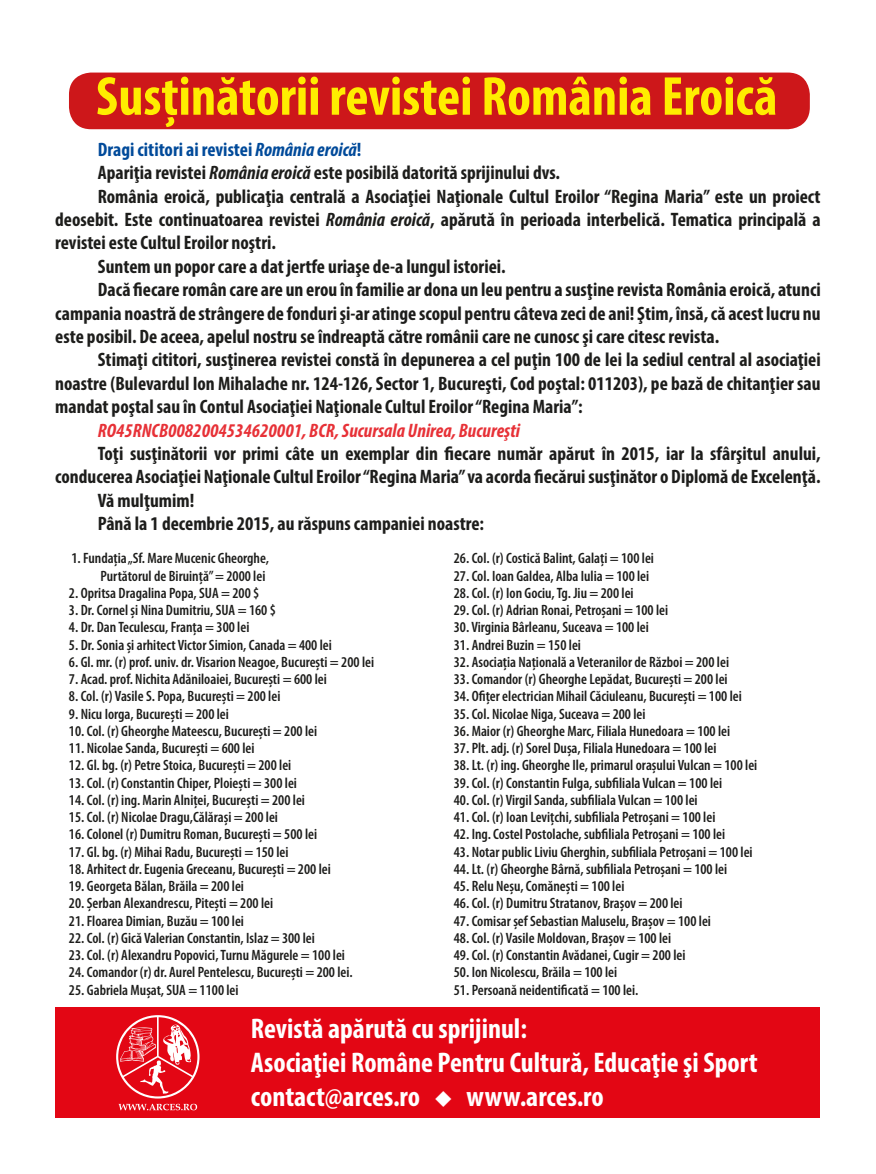
<style>
.page{position:relative;width:876px;height:1174px;background:#fff}
.page>*{position:absolute;margin:0;border:0;box-sizing:border-box;transform-origin:0 0}
.No_Spacing{font:700 condensed 55.2px "Myriad Pro";color:#ffed00}
.t1{font:700 condensed 28.5px "Myriad Pro";color:#fff}
.t2{font:700 condensed 19.5px/23.4px "Myriad Pro";color:#1d1d1b;text-align:justify}
.t3{font:italic 700 condensed 19.5px "Myriad Pro";color:#e73137}
.t4{font:700 condensed 19.5px "Myriad Pro";color:#004a9a}
.List_Paragraph{font:600 condensed 15px "Myriad Pro";color:#1d1d1b}
.s1{font-style:italic}
</style>
<div class="page">
<div style="left:69px;top:73px;width:741px;height:56px;background:#cd171a;border-radius:22px"></div>
<div style="left:56px;top:1007px;width:764px;height:111px;background:#e30614"></div>
<svg style="left:116px;top:1015px;width:84px;height:95px"></svg>
<p class="No_Spacing" style="left:96px;top:62px;width:683px">Susținătorii revistei România Eroică</p>
<p class="t4" style="left:98px;top:137px;width:265px">Dragi cititori ai revistei <span class="s1">România eroică</span>!</p>
<p class="t2" style="left:98px;top:160px;width:464px">Apariţia revistei <span class="s1">România eroică</span> este posibilă datorită sprijinului dvs.</p>
<p class="t2" style="left:55px;top:184px;width:767px;text-indent:43px">România eroică, publicaţia centrală a Asociaţiei Naţionale Cultul Eroilor “Regina Maria” este un proiect deosebit. Este continuatoarea revistei <span class="s1">România eroică</span>, apărută în perioada interbelică. Tematica principală a revistei este Cultul Eroilor noştri.</p>
<p class="t2" style="left:98px;top:254px;width:409px">Suntem un popor care a dat jertfe uriaşe de-a lungul istoriei.</p>
<p class="t2" style="left:55px;top:277px;width:767px;text-indent:43px">Dacă fiecare român care are un erou în familie ar dona un leu pentru a susţine revista România eroică, atunci campania noastră de strângere de fonduri şi-ar atinge scopul pentru câteva zeci de ani! Ştim, însă, că acest lucru nu este posibil. De aceea, apelul nostru se îndreaptă către românii care ne cunosc şi care citesc revista.</p>
<p class="t2" style="left:55px;top:348px;width:767px;text-indent:43px">Stimaţi cititori, susţinerea revistei constă în depunerea a cel puţin 100 de lei la sediul central al asociaţiei noastre (Bulevardul Ion Mihalache nr. 124-126, Sector 1, Bucureşti, Cod poştal: 011203), pe bază de chitanţier sau mandat poştal sau în Contul Asociaţiei Naţionale Cultul Eroilor “Regina Maria”:</p>
<p class="t3" style="left:98px;top:418px;width:424px">RO45RNCB0082004534620001, BCR, Sucursala Unirea, Bucureşti</p>
<p class="t2" style="left:55px;top:441px;width:767px;text-align:right">Toţi susţinătorii vor primi câte un exemplar din fiecare număr apărut în 2015, iar la sfârşitul anului, conducerea Asociaţiei Naţionale Cultul Eroilor “Regina Maria” va acorda fiecărui susţinător o Diplomă de Excelenţă.</p>
<p class="t2" style="left:98px;top:488px;width:98px">Vă mulţumim!</p>
<p class="t2" style="left:98px;top:511px;width:388px">Până la 1 decembrie 2015, au răspuns campaniei noastre:</p>
<p class="List_Paragraph" style="left:71px;top:549px;width:199px">1. Fundaţia „Sf. Mare Mucenic Gheorghe,</p>
<p class="List_Paragraph" style="left:100px;top:566px;width:166px">Purtătorul de Biruinţă” = 2000 lei</p>
<p class="List_Paragraph" style="left:69px;top:583px;width:192px">2. Opritsa Dragalina Popa, SUA = 200 $</p>
<p class="List_Paragraph" style="left:69px;top:601px;width:208px">3. Dr. Cornel şi Nina Dumitriu, SUA = 160 $</p>
<p class="List_Paragraph" style="left:69px;top:618px;width:182px">4. Dr. Dan Teculescu, Franţa = 300 lei</p>
<p class="List_Paragraph" style="left:69px;top:635px;width:264px">5. Dr. Sonia şi arhitect Victor Simion, Canada = 400 lei</p>
<p class="List_Paragraph" style="left:69px;top:652px;width:307px">6. Gl. mr. (r) prof. univ. dr. Visarion Neagoe, Bucureşti = 200 lei</p>
<p class="List_Paragraph" style="left:69px;top:670px;width:259px">7. Acad. prof. Nichita Adăniloaiei, Bucureşti = 600 lei</p>
<p class="List_Paragraph" style="left:69px;top:687px;width:213px">8. Col. (r) Vasile S. Popa, Bucureşti = 200 lei</p>
<p class="List_Paragraph" style="left:69px;top:704px;width:161px">9. Nicu Iorga, Bucureşti = 200 lei</p>
<p class="List_Paragraph" style="left:69px;top:721px;width:250px">10. Col. (r) Gheorghe Mateescu, Bucureşti = 200 lei</p>
<p class="List_Paragraph" style="left:69px;top:739px;width:187px">11. Nicolae Sanda, Bucureşti = 600 lei</p>
<p class="List_Paragraph" style="left:69px;top:756px;width:224px">12. Gl. bg. (r) Petre Stoica, Bucureşti = 200 lei</p>
<p class="List_Paragraph" style="left:69px;top:773px;width:230px">13. Col. (r) Constantin Chiper, Ploieşti = 300 lei</p>
<p class="List_Paragraph" style="left:69px;top:790px;width:238px">14. Col. (r) ing. Marin Alniţei, Bucureşti = 200 lei</p>
<p class="List_Paragraph" style="left:69px;top:808px;width:211px">15. Col. (r) Nicolae Dragu,Călăraşi = 200 lei</p>
<p class="List_Paragraph" style="left:69px;top:825px;width:250px">16. Colonel (r) Dumitru Roman, Bucureşti = 500 lei</p>
<p class="List_Paragraph" style="left:69px;top:842px;width:221px">17. Gl. bg. (r) Mihai Radu, Bucureşti = 150 lei</p>
<p class="List_Paragraph" style="left:69px;top:859px;width:263px">18. Arhitect dr. Eugenia Greceanu, Bucureşti = 200 lei</p>
<p class="List_Paragraph" style="left:69px;top:877px;width:177px">19. Georgeta Bălan, Brăila = 200 lei</p>
<p class="List_Paragraph" style="left:69px;top:894px;width:206px">20. Şerban Alexandrescu, Piteşti = 200 lei</p>
<p class="List_Paragraph" style="left:69px;top:911px;width:177px">21. Floarea Dimian, Buzău = 100 lei</p>
<p class="List_Paragraph" style="left:69px;top:928px;width:247px">22. Col. (r) Gică Valerian Constantin, Islaz = 300 lei</p>
<p class="List_Paragraph" style="left:69px;top:946px;width:278px">23. Col. (r) Alexandru Popovici, Turnu Măgurele = 100 lei</p>
<p class="List_Paragraph" style="left:69px;top:963px;width:285px">24. Comandor (r) dr. Aurel Pentelescu, Bucureşti = 200 lei.</p>
<p class="List_Paragraph" style="left:69px;top:980px;width:171px">25. Gabriela Muşat, SUA = 1100 lei</p>
<p class="List_Paragraph" style="left:454px;top:549px;width:202px">26. Col. (r) Costică Balint, Galaţi = 100 lei</p>
<p class="List_Paragraph" style="left:454px;top:566px;width:197px">27. Col. Ioan Galdea, Alba Iulia = 100 lei</p>
<p class="List_Paragraph" style="left:454px;top:583px;width:181px">28. Col. (r) Ion Gociu, Tg. Jiu = 200 lei</p>
<p class="List_Paragraph" style="left:454px;top:601px;width:216px">29. Col. (r) Adrian Ronai, Petroşani = 100 lei</p>
<p class="List_Paragraph" style="left:454px;top:618px;width:197px">30. Virginia Bârleanu, Suceava = 100 lei</p>
<p class="List_Paragraph" style="left:454px;top:635px;width:129px">31. Andrei Buzin = 150 lei</p>
<p class="List_Paragraph" style="left:454px;top:652px;width:277px">32. Asociaţia Naţională a Veteranilor de Război = 200 lei</p>
<p class="List_Paragraph" style="left:454px;top:670px;width:275px">33. Comandor (r) Gheorghe Lepădat, Bucureşti = 200 lei</p>
<p class="List_Paragraph" style="left:454px;top:687px;width:289px">34. Ofiţer electrician Mihail Căciuleanu, Bucureşti = 100 lei</p>
<p class="List_Paragraph" style="left:454px;top:704px;width:193px">35. Col. Nicolae Niga, Suceava = 200 lei</p>
<p class="List_Paragraph" style="left:454px;top:721px;width:278px">36. Maior (r) Gheorghe Marc, Filiala Hunedoara = 100 lei</p>
<p class="List_Paragraph" style="left:454px;top:739px;width:264px">37. Plt. adj. (r) Sorel Duşa, Filiala Hunedoara = 100 lei</p>
<p class="List_Paragraph" style="left:454px;top:756px;width:305px">38. Lt. (r) ing. Gheorghe Ile, primarul oraşului Vulcan = 100 lei</p>
<p class="List_Paragraph" style="left:454px;top:773px;width:270px">39. Col. (r) Constantin Fulga, subfiliala Vulcan = 100 lei</p>
<p class="List_Paragraph" style="left:454px;top:790px;width:245px">40. Col. (r) Virgil Sanda, subfiliala Vulcan = 100 lei</p>
<p class="List_Paragraph" style="left:454px;top:808px;width:263px">41. Col. (r) Ioan Leviţchi, subfiliala Petroşani = 100 lei</p>
<p class="List_Paragraph" style="left:454px;top:825px;width:273px">42. Ing. Costel Postolache, subfiliala Petroşani = 100 lei</p>
<p class="List_Paragraph" style="left:454px;top:842px;width:300px">43. Notar public Liviu Gherghin, subfiliala Petroşani = 100 lei</p>
<p class="List_Paragraph" style="left:454px;top:859px;width:275px">44. Lt. (r) Gheorghe Bârnă, subfiliala Petroşani = 100 lei</p>
<p class="List_Paragraph" style="left:454px;top:877px;width:172px">45. Relu Neşu, Comăneşti = 100 lei</p>
<p class="List_Paragraph" style="left:454px;top:894px;width:230px">46. Col. (r) Dumitru Stratanov, Braşov = 200 lei</p>
<p class="List_Paragraph" style="left:454px;top:911px;width:259px">47. Comisar şef Sebastian Maluselu, Braşov = 100 lei</p>
<p class="List_Paragraph" style="left:454px;top:928px;width:219px">48. Col. (r) Vasile Moldovan, Braşov = 100 lei</p>
<p class="List_Paragraph" style="left:454px;top:946px;width:233px">49. Col. (r) Constantin Avădanei, Cugir = 200 lei</p>
<p class="List_Paragraph" style="left:454px;top:963px;width:165px">50. Ion Nicolescu, Brăila = 100 lei</p>
<p class="List_Paragraph" style="left:454px;top:980px;width:186px">51. Persoană neidentificată = 100 lei.</p>
<p class="t1" style="left:251px;top:1010px;width:278px">Revistă apărută cu sprijinul:</p>
<p class="t1" style="left:251px;top:1044px;width:508px">Asociaţiei Române Pentru Cultură, Educaţie şi Sport</p>
<p class="t1" style="left:251px;top:1079px;width:354px">contact@arces.ro ◆ www.arces.ro</p>
</div>
